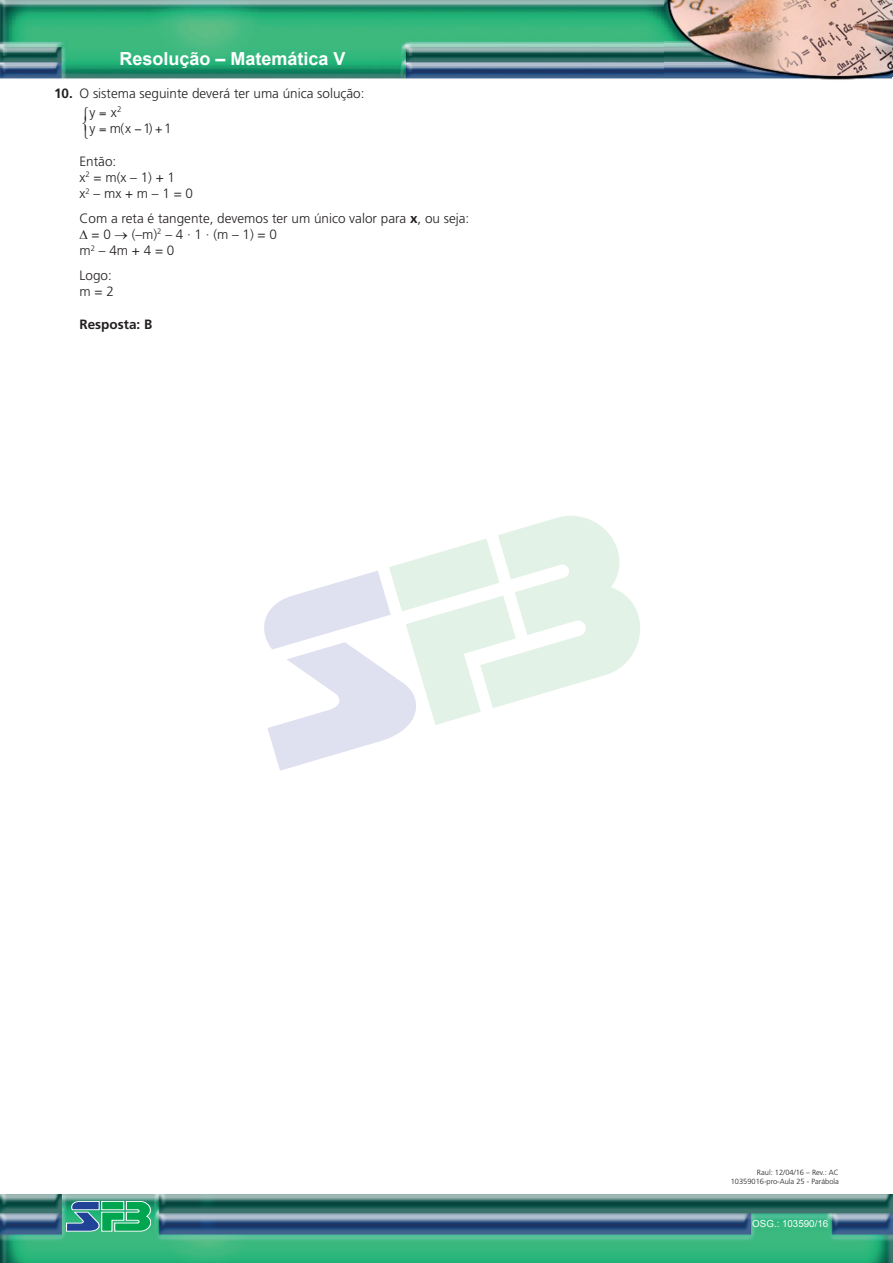
<style>
.page{position:relative;width:893px;height:1263px;background:#fff}
.page>*{position:absolute;margin:0;border:0;box-sizing:border-box;transform-origin:0 0}
.t1{font:700 18px "Arial";color:#fff}
.t2{font:300 13.5px/16.2px "Frutiger";color:#231f20}
.t3{font:700 13.5px "Frutiger";color:#231f20}
.t4{font:9.75px "Arial";color:#fff}
.t5{font:300 8.1px "Frutiger";color:#231f20}
.t6{font:300 7.5px/9px "Frutiger";color:#231f20;text-align:right}
.s1{font-weight:700}
</style>
<div class="page">
<img style="left:0;top:1195px;width:893px;height:68px">
<svg style="left:66px;top:1201px;width:85px;height:30px;background:#39a184"></svg>
<svg style="left:264px;top:516px;width:376px;height:255px"></svg>
<img style="left:0;top:0;width:892px;height:80px">
<h1 class="t1" style="left:120px;top:46px;width:228px">Resolução – Matemática V</h1>
<p class="t2" style="left:89px;top:83px;width:277px;line-height:19.5px;text-indent:-35px"><span class="s1">10.</span> O sistema seguinte deverá ter uma única solução: y x</p>
<p class="t2" style="left:89px;top:121px;width:84px">y mx− )1 1</p>
<p class="t5" style="left:117px;top:104px;width:6px">2</p>
<p class="t2" style="left:121px;top:121px;width:5px">(</p>
<p class="t2" style="left:80px;top:153px;width:115px">Então:<br>x<sup>2</sup> = m(x – 1) + 1<br>x<sup>2</sup> – mx + m – 1 = 0</p>
<p class="t2" style="left:79px;top:210px;width:391px">Com a reta é tangente, devemos ter um único valor para <span class="s1">x</span>, ou seja: ∆ = 0 → (–m)<sup>2</sup> – 4 · 1 · (m – 1) = 0<br>m<sup>2</sup> – 4m + 4 = 0</p>
<p class="t2" style="left:80px;top:267px;width:36px">Logo: m = 2</p>
<p class="t3" style="left:80px;top:317px;width:74px">Resposta: B</p>
<p class="t6" style="left:731px;top:1168px;width:110px">Raul: 12/04/16 – Rev.: AC<br>10359016-pro-Aula 25 - Parábola</p>
<p class="t4" style="left:752px;top:1217px;width:77px">OSG.: 103590/16</p>
</div>
